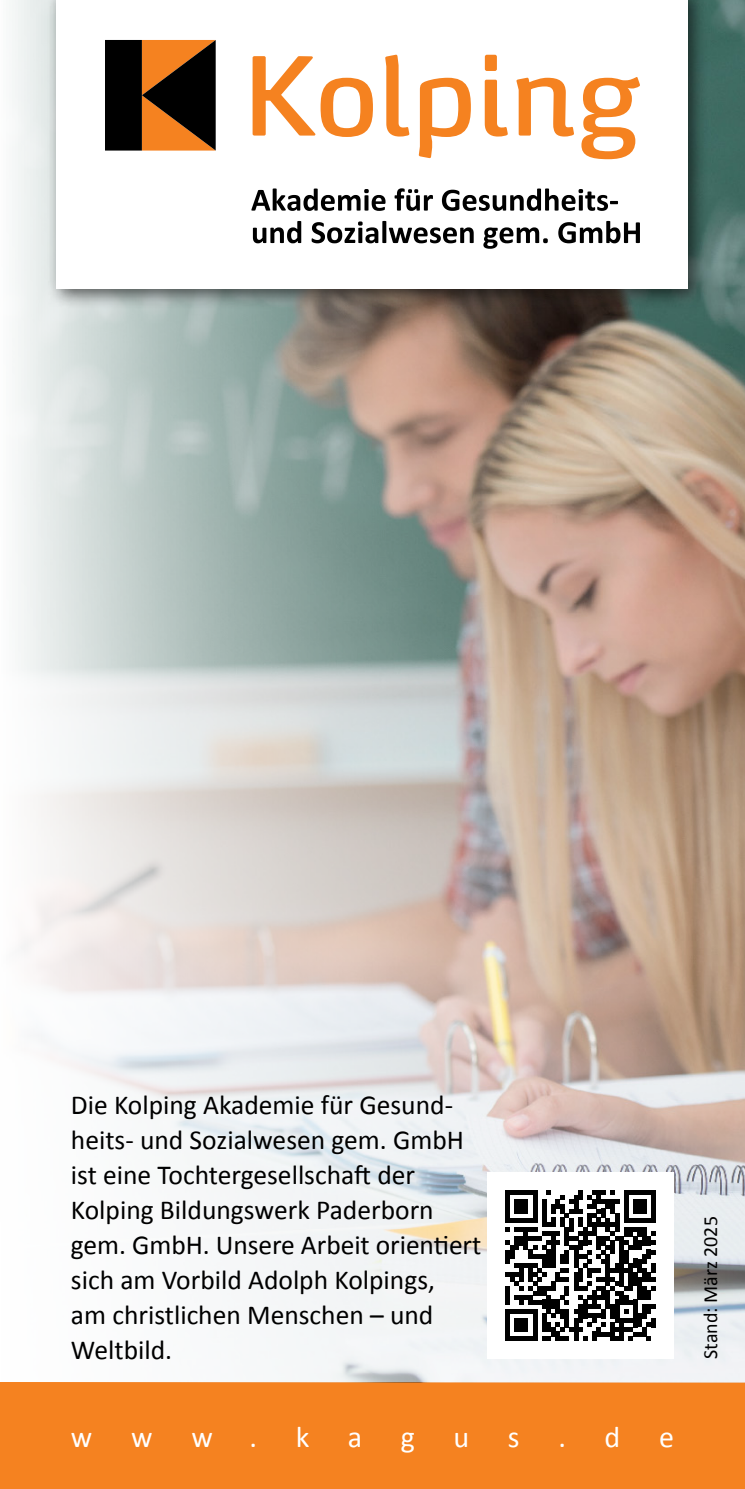
<style>
.page{position:relative;width:745px;height:1489px;background:#fff}
.page>*{position:absolute;margin:0;border:0;box-sizing:border-box;transform-origin:0 0}
.t1{font:30px "Calibri";color:#fff}
.t2{font:27.5px/35px "Calibri";color:#000}
.t3{font:20px "Calibri";color:#000}
</style>
<div class="page">
<div style="left:0;top:1382px;width:744px;height:106px;background:#f58220"></div>
<img style="left:12px;top:0;width:732px;height:1382px">
<div style="left:487px;top:1172px;width:186px;height:186px;background:#fff"></div>
<svg style="left:505px;top:1190px;width:150px;height:150px"></svg>
<div style="left:650px;top:1317px;width:5px;height:9px;background:#000"></div>
<div style="left:47px;top:0;width:660px;height:309px;background:#000;opacity:.6"></div>
<div style="left:57px;top:0;width:630px;height:289px;background:#fff"></div>
<svg style="left:251px;top:188px;width:134px;height:23px"></svg>
<svg style="left:394px;top:188px;width:38px;height:23px"></svg>
<svg style="left:441px;top:188px;width:176px;height:23px"></svg>
<svg style="left:253px;top:221px;width:48px;height:22px"></svg>
<svg style="left:311px;top:221px;width:162px;height:22px"></svg>
<svg style="left:483px;top:227px;width:64px;height:22px"></svg>
<svg style="left:558px;top:221px;width:81px;height:22px"></svg>
<svg style="left:252px;top:55px;width:387px;height:104px"></svg>
<svg style="left:105px;top:40px;width:110px;height:110px"></svg>
<p class="t2" style="left:71px;top:1086px;width:411px">Die Kolping Akademie für Gesund&shy;heits- und Sozialwesen gem. GmbH ist eine Tochtergesellschaft der<br>Kolping Bildungswerk Paderborn gem. GmbH. Unsere Arbeit orientiert sich am Vorbild Adolph Kolpings,<br>am christlichen Menschen – und<br>Weltbild.</p>
<p class="t1" style="left:71px;top:1416px;width:23px">w</p>
<p class="t1" style="left:131px;top:1416px;width:23px">w</p>
<p class="t1" style="left:191px;top:1416px;width:119px">w.k</p>
<p class="t1" style="left:347px;top:1416px;width:16px">a</p>
<p class="t1" style="left:400px;top:1416px;width:16px">g</p>
<p class="t1" style="left:453px;top:1416px;width:17px">u</p>
<p class="t1" style="left:507px;top:1416px;width:13px">s</p>
<p class="t1" style="left:558px;top:1416px;width:9px">.</p>
<p class="t1" style="left:604px;top:1416px;width:17px">d</p>
<p class="t1" style="left:658px;top:1416px;width:16px">e</p>
<p class="t3" style="left:696px;top:1358px;width:144px;rotate:-90deg">Stand: März 2025</p>
</div>
